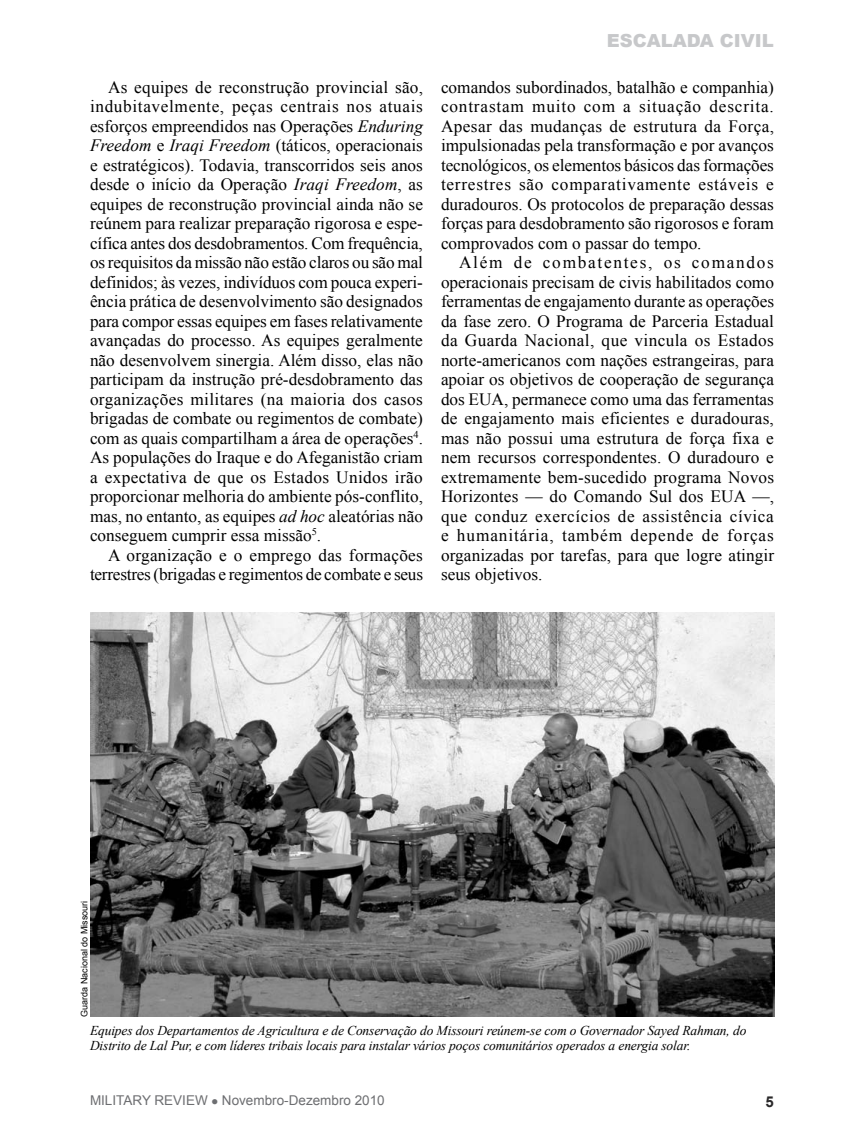
<style>
.page{position:relative;width:864px;height:1134px;background:#fff}
.page>*{position:absolute;margin:0;border:0;box-sizing:border-box;transform-origin:0 0}
.t1{font:900 18px "Arial";color:#c7c8ca}
.fob{font:17.25px/19.5px "Times New Roman";color:#000;text-align:justify}
.t2{font:700 15px "Arial";color:#292829}
.cutline{font:italic 13.5px/14.2px "Times New Roman";letter-spacing:-.01em;color:#000}
.t3{font:13.5px "Arial";color:#6d6e71}
.photocredit{font:9px "Arial";color:#000}
.s1{font-style:italic}
</style>
<div class="page">
<img style="left:90px;top:612px;width:684px;height:405px">
<p class="fob" style="left:90px;top:77px;width:335px;text-indent:18px">As equipes de reconstrução provincial são, indubitavelmente, peças centrais nos atuais esforços empreendidos nas Operações <span class="s1">Enduring Freedom</span> e <span class="s1">Iraqi Freedom</span> (táticos, operacionais e estratégicos). Todavia, transcorridos seis anos desde o início da Operação <span class="s1">Iraqi Freedom</span>, as equipes de reconstrução provincial ainda não se reúnem para realizar preparação rigorosa e espe&shy;cífica antes dos desdobramentos. Com frequência, os requisitos da missão não estão claros ou são mal definidos; às vezes, indivíduos com pouca experi&shy;ência prática de desenvolvimento são designados para compor essas equipes em fases relativamente avançadas do processo. As equipes geralmente não desenvolvem sinergia. Além disso, elas não participam da instrução pré-desdobramento das organizações militares (na maioria dos casos brigadas de combate ou regimentos de combate) com as quais compartilham a área de operações<sup>4</sup>.<br>As populações do Iraque e do Afeganistão criam a expectativa de que os Estados Unidos irão proporcionar melhoria do ambiente pós-conflito, mas, no entanto, as equipes <span class="s1">ad hoc</span> aleatórias não conseguem cumprir essa missão<sup>5</sup>.</p>
<p class="fob" style="left:90px;top:545px;width:335px;text-align:right">A organização e o emprego das formações terrestres (brigadas e regimentos de combate e seus</p>
<p class="t1" style="left:607px;top:27px;width:169px">ESCALADA CIVIL</p>
<p class="fob" style="left:441px;top:77px;width:335px">comandos subordinados, batalhão e companhia) contrastam muito com a situação descrita.<br>Apesar das mudanças de estrutura da Força, impulsionadas pela transformação e por avanços tecnológicos, os elementos básicos das formações terrestres são comparativamente estáveis e duradouros. Os protocolos de preparação dessas forças para desdobramento são rigorosos e foram comprovados com o passar do tempo.</p>
<p class="fob" style="left:441px;top:253px;width:335px;text-indent:18px">Além de combatentes, os comandos operacionais precisam de civis habilitados como ferramentas de engajamento durante as operações da fase zero. O Programa de Parceria Estadual da Guarda Nacional, que vincula os Estados norte-americanos com nações estrangeiras, para apoiar os objetivos de cooperação de segurança dos EUA, permanece como uma das ferramentas de engajamento mais eficientes e duradouras, mas não possui uma estrutura de força fixa e nem recursos correspondentes. O duradouro e extremamente bem-sucedido programa Novos Horizontes — do Comando Sul dos EUA —, que conduz exercícios de assistência cívica e humanitária, também depende de forças organizadas por tarefas, para que logre atingir seus objetivos.</p>
<p class="photocredit" style="left:78px;top:1017px;width:118px;rotate:-90deg">Guarda Nacional do Missouri</p>
<p class="cutline" style="left:90px;top:1023px;width:658px">Equipes dos Departamentos de Agricultura e de Conservação do Missouri reúnem-se com o Governador Sayed Rahman, do<br>Distrito de Lal Pur, e com líderes tribais locais para instalar vários poços comunitários operados a energia solar.</p>
<p class="t3" style="left:90px;top:1092px;width:296px">MILITARY REVIEW ● Novembro-Dezembro 2010</p>
<p class="t2" style="left:766px;top:1092px;width:10px">5</p>
</div>
